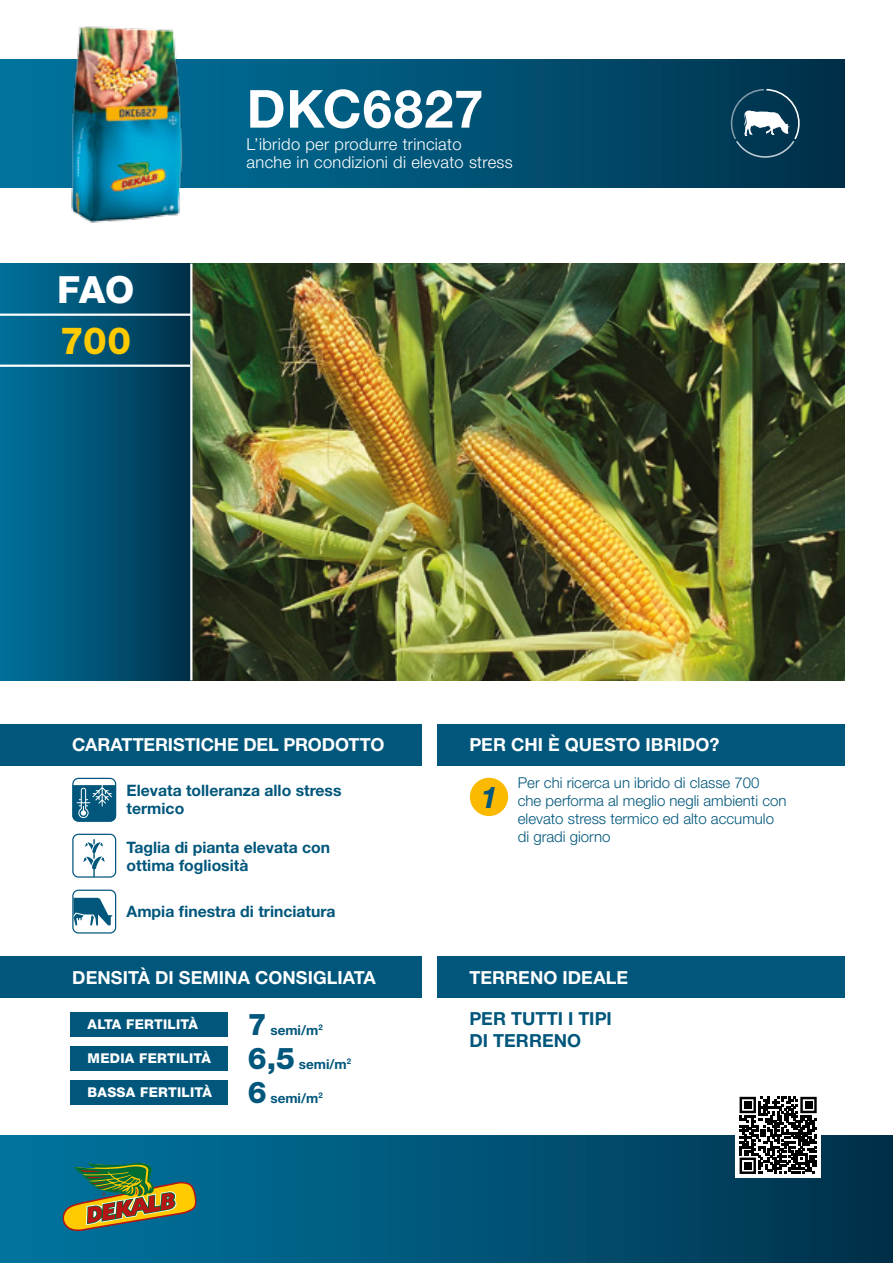
<style>
.page{position:relative;width:893px;height:1263px;background:#fff}
.page>*{position:absolute;margin:0;border:0;box-sizing:border-box;transform-origin:0 0}
.t1{font:700 52.5px "Helvetica Neue LT Std";letter-spacing:.02em;color:#fff}
.t2{font:800 37.5px "Helvetica Neue LT Std";color:#fff}
.t3{font:800 37.5px "Helvetica Neue LT Std";color:#ffcb00}
.t4{font:800 30px "Helvetica Neue LT Std";color:#00567b}
.t5{font:italic 700 30px "Helvetica Neue LT Std";color:#00567b}
.t6{font:700 18px "Helvetica Neue LT Std";color:#fff}
.t7{font:700 18px/22.5px "Helvetica Neue LT Std";color:#00567b}
.t8{font:300 16.5px/18px "Helvetica Neue LT Std";letter-spacing:.02em;color:#fff}
.t9{font:700 15.75px/18px "Helvetica Neue LT Std";color:#00567b}
.t10{font:300 15px/18px "Helvetica Neue LT Std";color:#00567b}
.t11{font:800 13.5px "Helvetica Neue LT Std";letter-spacing:.02em;color:#fff}
.t12{font:700 13.5px "Helvetica Neue LT Std";color:#00567b}
</style>
<div class="page">
<div style="left:0;top:1135px;width:893px;height:128px;background:linear-gradient(to right,#0077a3,#01324c)"></div>
<div style="left:437px;top:724px;width:408px;height:41px;background:#00567b"></div>
<div style="left:437px;top:957px;width:408px;height:41px;background:#00567b"></div>
<div style="left:0;top:724px;width:421px;height:41px;background:#00567b"></div>
<div style="left:0;top:957px;width:421px;height:41px;background:#00567b"></div>
<img style="left:192px;top:264px;width:653px;height:416px">
<div style="left:0;top:264px;width:190px;height:416px;background:linear-gradient(to right,#00739e,#01334c)"></div>
<hr style="left:0;top:365px;width:190px;height:2px;background:#fff">
<hr style="left:0;top:314px;width:191px;height:2px;background:#fff">
<svg style="left:0;top:60px;width:845px;height:127px;background:#005273"></svg>
<svg style="left:62px;top:1163px;width:135px;height:82px;background:#51775a"></svg>
<svg style="left:731px;top:89px;width:69px;height:69px;background:#315c72"></svg>
<svg style="left:72px;top:778px;width:44px;height:44px;background:#41819c"></svg>
<svg style="left:72px;top:834px;width:44px;height:44px"></svg>
<div style="left:470px;top:778px;width:38px;height:38px;background:#fbb900;border-radius:50%"></div>
<div style="left:70px;top:1011px;width:157px;height:25px;background:#00567b"></div>
<div style="left:70px;top:1046px;width:157px;height:24px;background:#00567b"></div>
<div style="left:70px;top:1080px;width:157px;height:24px;background:#00567b"></div>
<img style="left:62px;top:26px;width:127px;height:197px">
<svg style="left:72px;top:890px;width:44px;height:43px"></svg>
<div style="left:736px;top:1093px;width:85px;height:85px;background:#fff"></div>
<svg style="left:740px;top:1097px;width:77px;height:77px"></svg>
<div style="left:744px;top:1101px;width:7px;height:7px;background:#000"></div>
<div style="left:805px;top:1101px;width:7px;height:7px;background:#000"></div>
<div style="left:744px;top:1162px;width:7px;height:7px;background:#000"></div>
<h2 class="t2" style="left:57px;top:267px;width:79px">FAO</h2>
<h2 class="t3" style="left:60px;top:318px;width:73px">700</h2>
<h1 class="t1" style="left:247px;top:76px;width:238px">DKC6827</h1>
<p class="t8" style="left:247px;top:135px;width:268px">L’ibrido per produrre trinciato<br>anche in condizioni di elevato stress</p>
<p class="t6" style="left:72px;top:733px;width:314px">CARATTERISTICHE DEL PRODOTTO</p>
<p class="t6" style="left:469px;top:733px;width:251px">PER CHI È QUESTO IBRIDO?</p>
<p class="t9" style="left:127px;top:781px;width:216px">Elevata tolleranza allo stress termico</p>
<p class="t9" style="left:127px;top:837px;width:205px">Taglia di pianta elevata con ottima fogliosità</p>
<p class="t9" style="left:127px;top:902px;width:211px">Ampia finestra di trinciatura</p>
<p class="t6" style="left:72px;top:966px;width:305px">DENSITÀ DI SEMINA CONSIGLIATA</p>
<h3 class="t4" style="left:248px;top:1006px;width:20px">7</h3>
<p class="t12" style="left:270px;top:1022px;width:54px">semi/m<sup>2</sup></p>
<h3 class="t4" style="left:248px;top:1040px;width:49px">6,5</h3>
<p class="t12" style="left:299px;top:1056px;width:54px">semi/m<sup>2</sup></p>
<h3 class="t4" style="left:248px;top:1074px;width:20px">6</h3>
<p class="t12" style="left:270px;top:1090px;width:54px">semi/m<sup>2</sup></p>
<p class="t11" style="left:88px;top:1016px;width:112px">ALTA FERTILITÀ</p>
<p class="t11" style="left:88px;top:1050px;width:125px">MEDIA FERTILITÀ</p>
<p class="t11" style="left:88px;top:1084px;width:126px">BASSA FERTILITÀ</p>
<h3 class="t5" style="left:481px;top:778px;width:18px">1</h3>
<p class="t10" style="left:518px;top:774px;width:270px">Per chi ricerca un ibrido di classe 700 che performa al meglio negli ambienti con elevato stress termico ed alto accumulo di gradi giorno</p>
<p class="t6" style="left:469px;top:966px;width:160px">TERRENO IDEALE</p>
<p class="t7" style="left:469px;top:1006px;width:144px">PER TUTTI I TIPI<br>DI TERRENO</p>
</div>
